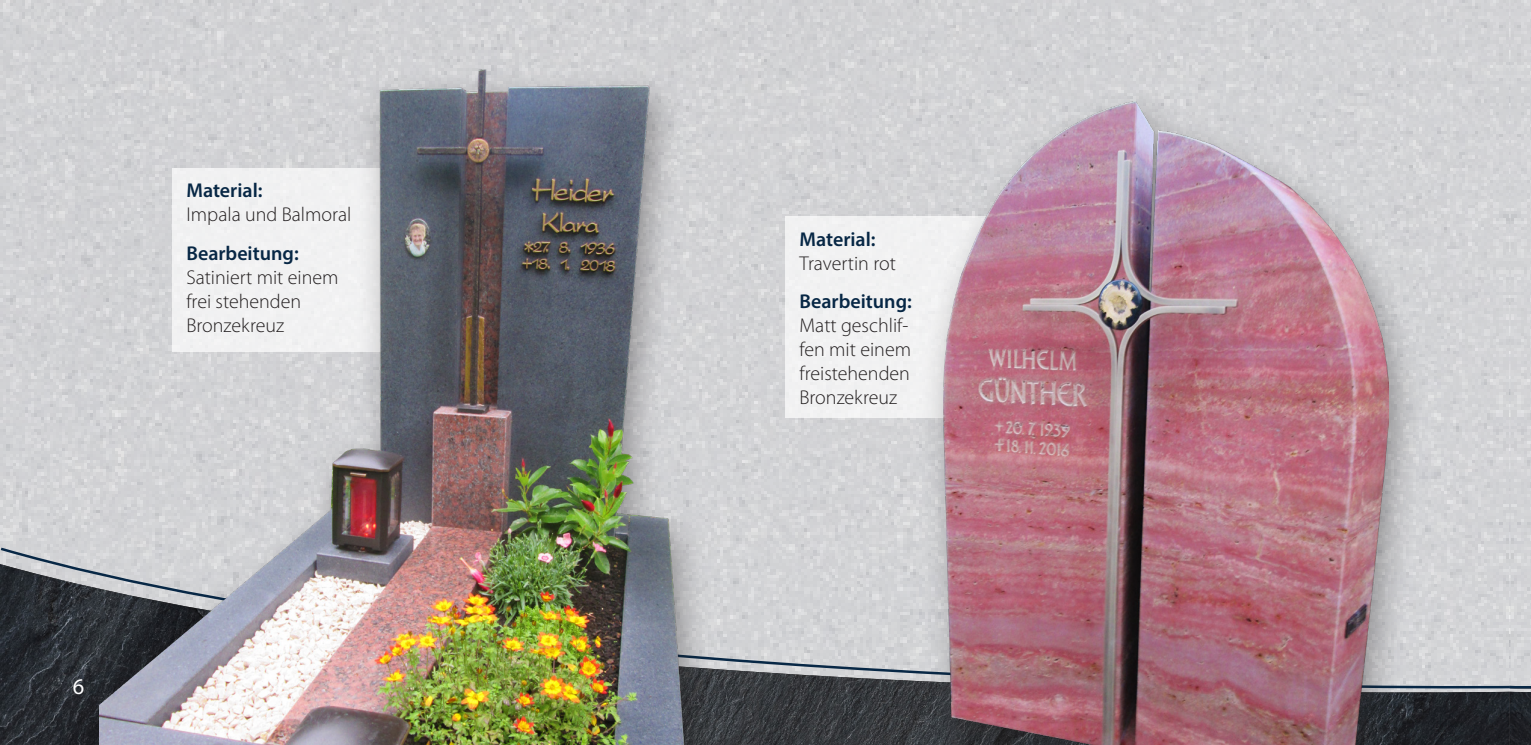
<style>
.page{position:relative;width:1531px;height:745px;background:#fff}
.page>*{position:absolute;margin:0;border:0;box-sizing:border-box;transform-origin:0 0}
.t1{font:22.5px "Myriad Pro";color:#fff}
.t2{font:300 20px/24px "Myriad Pro";color:#231f20}
.t3{font:600 20px "Myriad Pro";color:#072745}
</style>
<div class="page">
<img style="left:0;top:0;width:1531px;height:545px">
<img style="left:0;top:697px;width:1507px;height:47px">
<svg style="left:1507px;top:447px;width:24px;height:297px;background:#afb0b3"></svg>
<svg style="left:0;top:545px;width:1512px;height:152px;background:#a5a7aa"></svg>
<div style="left:785px;top:216px;width:227px;height:202px;background:#f1f1f2"></div>
<div style="left:920px;top:86px;width:507px;height:658px;background:#231f20;opacity:.4"></div>
<img style="left:944px;top:101px;width:444px;height:643px">
<div style="left:76px;top:55px;width:652px;height:689px;background:#231f20;opacity:.4"></div>
<img style="left:99px;top:69px;width:592px;height:675px">
<p class="t3" style="left:186px;top:178px;width:78px">Material:</p>
<p class="t2" style="left:186px;top:202px;width:166px">Impala und Balmoral</p>
<p class="t3" style="left:186px;top:240px;width:114px">Bearbeitung:</p>
<p class="t2" style="left:186px;top:264px;width:154px">Satiniert mit einem frei stehenden<br>Bronzekreuz</p>
<p class="t1" style="left:73px;top:672px;width:13px">6</p>
<p class="t3" style="left:799px;top:226px;width:78px">Material:</p>
<p class="t2" style="left:799px;top:250px;width:98px">Travertin rot</p>
<p class="t3" style="left:799px;top:288px;width:114px">Bearbeitung:</p>
<p class="t2" style="left:799px;top:313px;width:113px">Matt geschlif&shy;fen mit einem freistehenden<br>Bronzekreuz</p>
</div>
